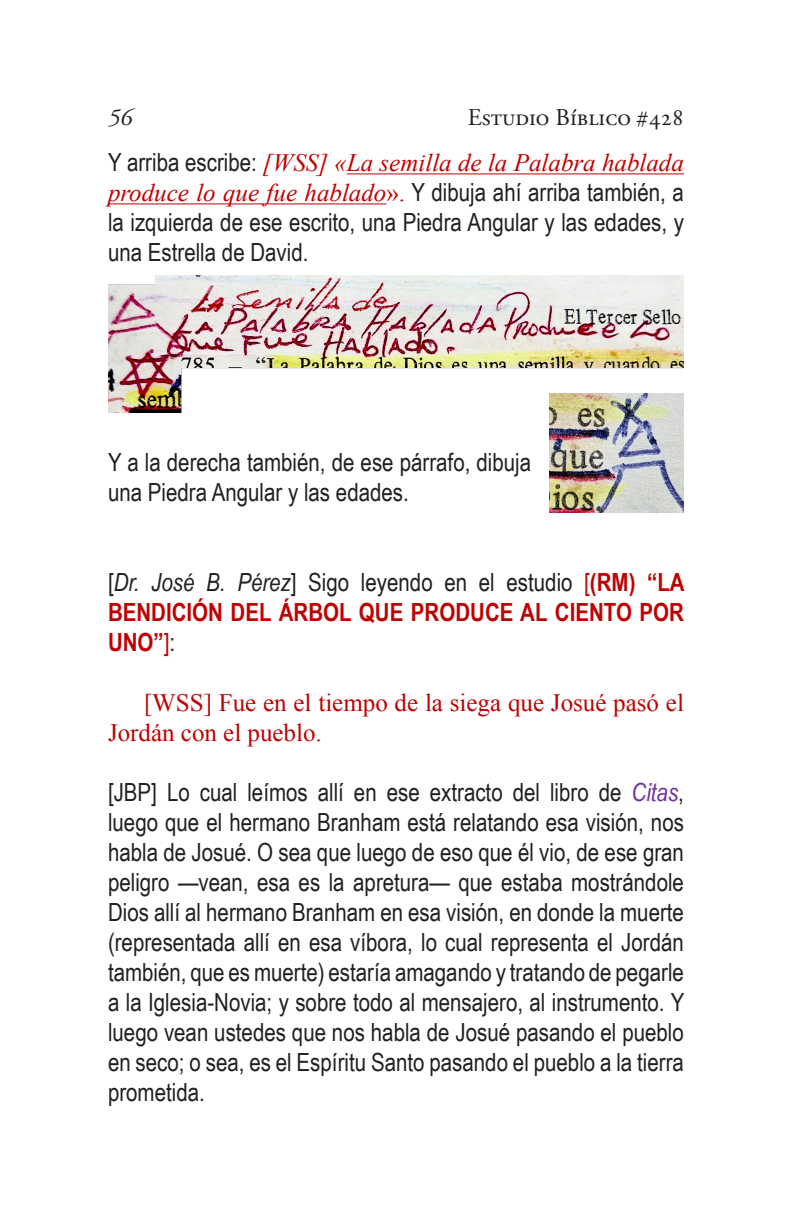
<style>
.page{position:relative;width:792px;height:1224px;background:#fff}
.page>*{position:absolute;margin:0;border:0;box-sizing:border-box;transform-origin:0 0}
.t1{font:25px/30px "Arial Narrow";color:#231f20;text-align:justify}
.t2{font:700 25px/30px "Arial Narrow";color:#c00000;text-align:justify}
.t3{font:25px/30px "Times New Roman";color:#c00000}
.t4{font:24px "Adobe Garamond Pro";color:#231f20}
.t5{font:italic 24px "Adobe Garamond Pro";color:#231f20}
.s1{font-family:"Times New Roman";font-style:italic;color:#c00000}
.s2{font-family:"Times New Roman";color:#c00000}
.s3{font-weight:400;color:#231f20}
.s4{font-weight:400;font-style:italic;color:#231f20}
.s5{font-weight:400}
.s6{font-style:italic;color:#7030a0}
</style>
<div class="page">
<hr style="left:347px;top:174px;width:337px;height:1px;background:#c00000">
<hr style="left:108px;top:204px;width:278px;height:1px;background:#c00000">
<img style="left:108px;top:276px;width:576px;height:137px">
<img style="left:549px;top:393px;width:135px;height:120px">
<p class="t5" style="left:108px;top:103px;width:25px">56</p>
<p class="t4" style="left:468px;top:103px;width:218px">Estudio Bíblico #428</p>
<p class="t1" style="left:108px;top:146px;width:577px">Y arriba escribe: <span class="s1">[WSS] «La semilla de la Palabra hablada produce lo que fue hablado</span><span class="s2">».</span> Y dibuja ahí arriba también, a la izquierda de ese escrito, una Piedra Angular y las edades, y una Estrella de David.</p>
<p class="t1" style="left:108px;top:446px;width:425px">Y a la derecha también, de ese párrafo, dibuja una Piedra Angular y las edades.</p>
<p class="t2" style="left:108px;top:566px;width:578px"><span class="s3">[</span><span class="s4">Dr. José B. Pérez</span><span class="s3">] Sigo leyendo en el estudio</span> <span class="s5">[</span>(RM) “LA BENDICIÓN DEL ÁRBOL QUE PRODUCE AL CIENTO POR UNO”<span class="s5">]</span><span class="s3">:</span></p>
<p class="t3" style="left:108px;top:687px;width:577px;text-indent:36px">[WSS] Fue en el tiempo de la siega que Josué pasó el<br>Jordán con el pueblo.</p>
<p class="t1" style="left:108px;top:776px;width:578px">[JBP] Lo cual leímos allí en ese extracto del libro de <span class="s6">Citas</span>, luego que el hermano Branham está relatando esa visión, nos habla de Josué. O sea que luego de eso que él vio, de ese gran peligro —vean, esa es la apretura— que estaba mostrándole Dios allí al hermano Branham en esa visión, en donde la muerte (representada allí en esa víbora, lo cual representa el Jordán también, que es muerte) estaría amagando y tratando de pegarle a la Iglesia-Novia; y sobre todo al mensajero, al instrumento. Y luego vean ustedes que nos habla de Josué pasando el pueblo en seco; o sea, es el Espíritu Santo pasando el pueblo a la tierra prometida.</p>
</div>
